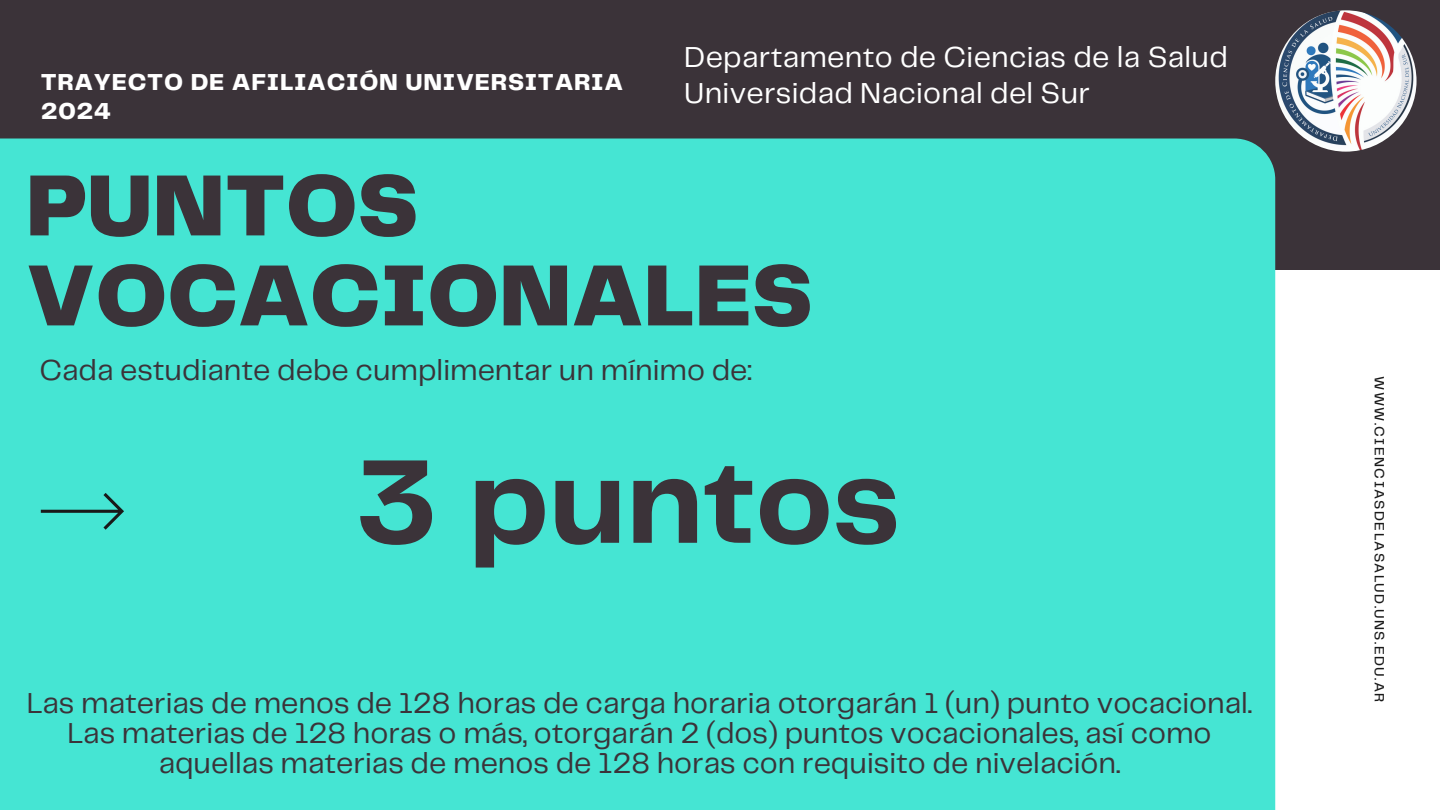
<style>
.page{position:relative;width:1440px;height:810px;background:#fff}
.page>*{position:absolute;margin:0;border:0;box-sizing:border-box;transform-origin:0 0}
.t1{font:700 123.8px "Telegraf";color:#3b3339}
.t2{font:900 90px/90px "Telegraf";color:#3b3339}
.t3{font:30px/30px "Telegraf";color:#3b3339;text-align:center}
.t4{font:30px/36px "Telegraf";letter-spacing:.01em;color:#fff}
.t5{font:800 24px/28.5px "Telegraf";letter-spacing:.03em;color:#fff}
.t6{font:500 14px "Telegraf";letter-spacing:.1em;color:#191919}
</style>
<div class="page">
<div style="left:0;top:0;width:1440px;height:270px;background:#3b3339"></div>
<div style="left:0;top:139px;width:1275px;height:671px;background:#45e5d3"></div>
<svg style="left:41px;top:493px;width:83px;height:37px;background:#3fcabb"></svg>
<img style="left:1275px;top:10px;width:142px;height:142px;border-radius:50%">
<p class="t5" style="left:41px;top:69px;width:584px">TRAYECTO DE AFILIACIÓN UNIVERSITARIA<br>2024</p>
<p class="t4" style="left:684px;top:40px;width:545px">Departamento de Ciencias de la Salud<br>Universidad Nacional del Sur</p>
<p class="t2" style="left:26px;top:165px;width:788px">PUNTOS<br>VOCACIONALES</p>
<p class="t3" style="left:39px;top:357px;width:714px">Cada estudiante debe cumplimentar un mínimo de:</p>
<p class="t1" style="left:355px;top:449px;width:546px">3 puntos</p>
<p class="t3" style="left:27px;top:689px;width:1227px">Las materias de menos de 128 horas de carga horaria otorgarán 1 (un) punto vocacional.<br>Las materias de 128 horas o más, otorgarán 2 (dos) puntos vocacionales, así como aquellas materias de menos de 128 horas con requisito de nivelación.</p>
<p class="t6" style="left:1385px;top:376px;width:328px;rotate:90deg">WWW.CIENCIASDELASALUD.UNS.EDU.AR</p>
</div>
